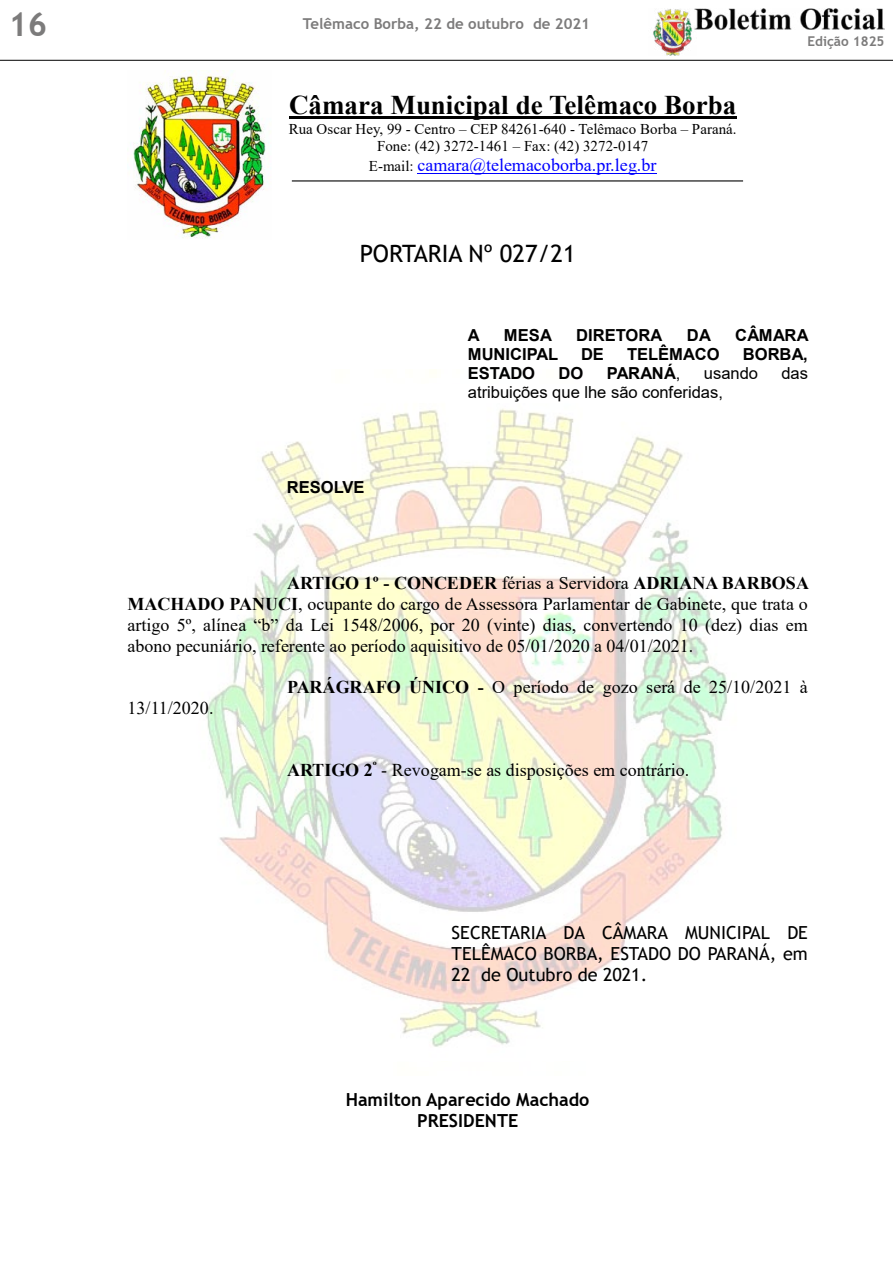
<style>
.page{position:relative;width:893px;height:1263px;background:#fff}
.page>*{position:absolute;margin:0;border:0;box-sizing:border-box;transform-origin:0 0}
.t1{font:700 33px "Trebuchet MS";color:#7c7b7b}
.t2{font:700 27px "Times New Roman";color:#000}
.t3{font:24px "Trebuchet MS";color:#000}
.t4{font:18px/20.7px "Times New Roman";color:#000;text-align:justify}
.t5{font:18px/20.9px "Trebuchet MS";color:#000;text-align:justify}
.t6{font:18px "Times New Roman";color:#00f}
.t7{font:700 18px/20.9px "Trebuchet MS";color:#000;text-align:center}
.t8{font:700 16.5px "Arial";letter-spacing:-.005em;color:#000}
.t9{font:16.5px "Arial";color:#000}
.t10{font:15px/17.1px "Times New Roman";color:#000;text-align:center}
.t11{font:700 15px "Trebuchet MS";color:#7c7b7b}
.t12{font:700 13.5px "Trebuchet MS";color:#7c7b7b}
.s1{font-size:15px;color:#000}
.s2{font-weight:400}
.s3{font-weight:700}
</style>
<div class="page">
<img style="left:653px;top:9px;width:43px;height:47px">
<img style="left:693px;top:8px;width:191px;height:21px">
<hr style="left:0;top:60px;width:893px;height:1px;background:#000">
<hr style="left:289px;top:117px;width:447px;height:2px;background:#000">
<hr style="left:417px;top:173px;width:239px;height:1px;background:#00f">
<hr style="left:292px;top:180px;width:451px;height:1px;background:#000">
<img style="left:206px;top:409px;width:521px;height:638px">
<img style="left:133px;top:70px;width:136px;height:168px">
<h1 class="t1" style="left:9px;top:3px;width:40px">16</h1>
<p class="t11" style="left:303px;top:14px;width:289px">Telêmaco Borba, 22 de outubro de 2021</p>
<h2 class="t2" style="left:289px;top:85px;width:449px">Câmara Municipal de Telêmaco Borba</h2>
<p class="t10" style="left:289px;top:120px;width:449px">Rua Oscar Hey, 99 - Centro – CEP 84261-640 - Telêmaco Borba – Paraná.<br>Fone: (42) 3272-1461 – Fax: (42) 3272-0147</p>
<p class="t6" style="left:369px;top:152px;width:289px"><span class="s1">E-mail:</span> camara@telemacoborba.pr.leg.br</p>
<h3 class="t3" style="left:360px;top:238px;width:217px">PORTARIA Nº 027/21</h3>
<p class="t12" style="left:807px;top:33px;width:79px">Edição 1825</p>
<p class="t8" style="left:287px;top:476px;width:79px">RESOLVE</p>
<p class="t8" style="left:468px;top:324px;width:13px">A</p>
<p class="t8" style="left:504px;top:324px;width:50px">MESA</p>
<p class="t8" style="left:576px;top:324px;width:88px">DIRETORA</p>
<p class="t8" style="left:687px;top:324px;width:26px">DA</p>
<p class="t8" style="left:735px;top:324px;width:75px">CÂMARA</p>
<p class="t8" style="left:468px;top:343px;width:92px">MUNICIPAL</p>
<p class="t8" style="left:581px;top:343px;width:24px">DE</p>
<p class="t8" style="left:627px;top:343px;width:94px">TELÊMACO</p>
<p class="t8" style="left:743px;top:343px;width:66px">BORBA,</p>
<p class="t8" style="left:468px;top:362px;width:69px">ESTADO</p>
<p class="t8" style="left:559px;top:362px;width:26px">DO</p>
<p class="t8" style="left:607px;top:362px;width:75px">PARANÁ<span class="s2">,</span></p>
<p class="t9" style="left:704px;top:362px;width:56px">usando</p>
<p class="t9" style="left:781px;top:362px;width:28px">das</p>
<p class="t9" style="left:468px;top:381px;width:257px">atribuições que lhe são conferidas,</p>
<p class="t4" style="left:128px;top:572px;width:683px;text-indent:159px"><span class="s3">ARTIGO 1º - CONCEDER</span> férias a Servidora <span class="s3">ADRIANA BARBOSA MACHADO PANUCI</span>, ocupante do cargo de Assessora Parlamentar de Gabinete, que trata o artigo 5º, alínea “b” da Lei 1548/2006, por 20 (vinte) dias, convertendo 10 (dez) dias em abono pecuniário, referente ao período aquisitivo de 05/01/2020 a 04/01/2021.</p>
<p class="t4" style="left:287px;top:676px;width:522px"><span class="s3">PARÁGRAFO ÚNICO -</span> O período de gozo será de 25/10/2021 à</p>
<p class="t4" style="left:128px;top:697px;width:87px">13/11/2020.</p>
<p class="t4" style="left:287px;top:759px;width:404px"><span class="s3">ARTIGO 2</span><sup>º</sup> - Revogam-se as disposições em contrário.</p>
<p class="t5" style="left:452px;top:922px;width:358px">SECRETARIA DA CÂMARA MUNICIPAL DE TELÊMACO BORBA, ESTADO DO PARANÁ, em 22 de Outubro de 2021.</p>
<p class="t7" style="left:346px;top:1089px;width:245px">Hamilton Aparecido Machado<br>PRESIDENTE</p>
</div>
